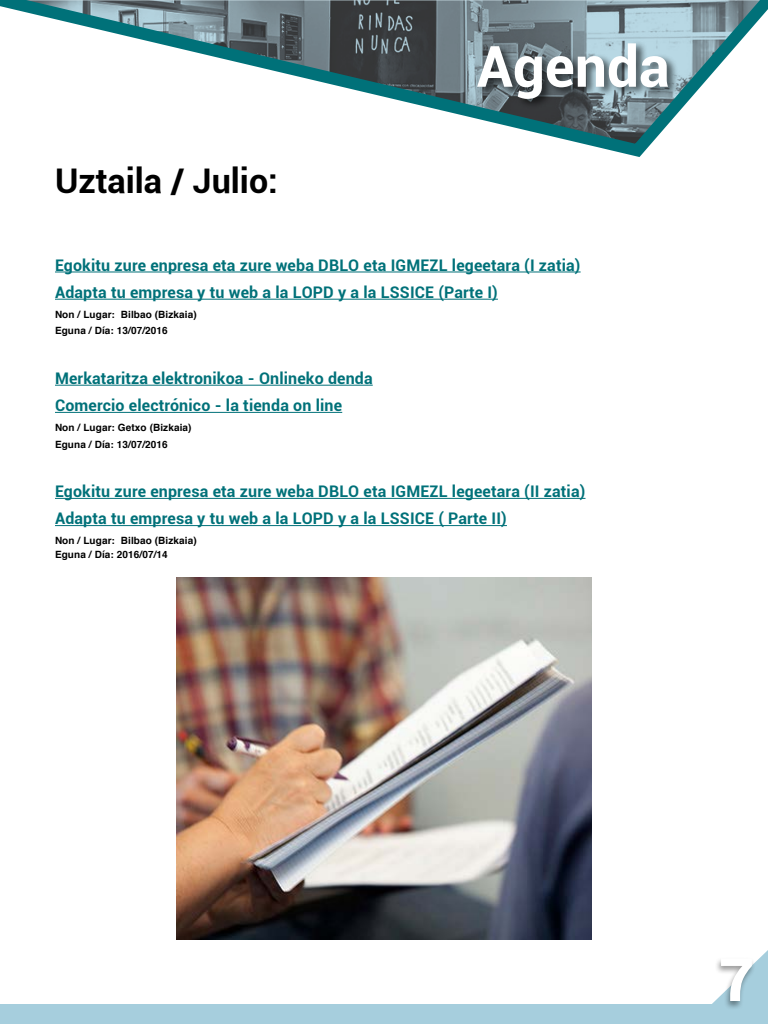
<style>
.page{position:relative;width:768px;height:1024px;background:#fff}
.page>*{position:absolute;margin:0;border:0;box-sizing:border-box;transform-origin:0 0}
.t1{font:900 60px "Roboto";color:#fff}
.t2{font:700 57px "Roboto";color:#fff}
.t3{font:700 34px "Roboto";color:#000}
.t4{font:700 16px/27.2px "Roboto";letter-spacing:.01em;color:#007179}
.t5{font:700 10px/16.4px "Helvetica";letter-spacing:.01em;color:#000}
</style>
<div class="page">
<div style="left:0;top:1004px;width:768px;height:20px;background:#a6cedd"></div>
<svg style="left:712px;top:950px;width:56px;height:54px"></svg>
<div style="left:715px;top:957px;width:41px;height:53px;background:#000;opacity:.4"></div>
<svg style="left:0;top:0;width:768px;height:157px"></svg>
<div style="left:476px;top:40px;width:203px;height:69px;background:#000;opacity:.6"></div>
<hr style="left:55px;top:272px;width:526px;height:1px;background:#007179">
<hr style="left:55px;top:299px;width:443px;height:1px;background:#007179">
<hr style="left:55px;top:385px;width:318px;height:1px;background:#007179">
<hr style="left:55px;top:412px;width:287px;height:1px;background:#007179">
<hr style="left:55px;top:498px;width:530px;height:1px;background:#007179">
<hr style="left:55px;top:525px;width:452px;height:1px;background:#007179">
<img style="left:176px;top:578px;width:416px;height:362px">
<h3 class="t3" style="left:55px;top:157px;width:224px">Uztaila / Julio:</h3>
<h2 class="t2" style="left:477px;top:26px;width:195px">Agenda</h2>
<p class="t4" style="left:55px;top:251px;width:527px">Egokitu zure enpresa eta zure weba DBLO eta IGMEZL legeetara (I zatia)<br>Adapta tu empresa y tu web a la LOPD y a la LSSICE (Parte I)</p>
<p class="t5" style="left:55px;top:306px;width:143px">Non / Lugar: Bilbao (Bizkaia)<br>Eguna / Día: 13/07/2016</p>
<p class="t4" style="left:55px;top:364px;width:319px">Merkataritza elektronikoa - Onlineko denda<br>Comercio electrónico - la tienda on line</p>
<p class="t5" style="left:55px;top:420px;width:138px">Non / Lugar: Getxo (Bizkaia)<br>Eguna / Día: 13/07/2016</p>
<p class="t4" style="left:55px;top:477px;width:532px">Egokitu zure enpresa eta zure weba DBLO eta IGMEZL legeetara (II zatia)<br>Adapta tu empresa y tu web a la LOPD y a la LSSICE ( Parte II)</p>
<p class="t5" style="left:55px;top:534px;width:143px;line-height:14px">Non / Lugar: Bilbao (Bizkaia)<br>Eguna / Día: 2016/07/14</p>
<h1 class="t1" style="left:719px;top:937px;width:36px">7</h1>
</div>
